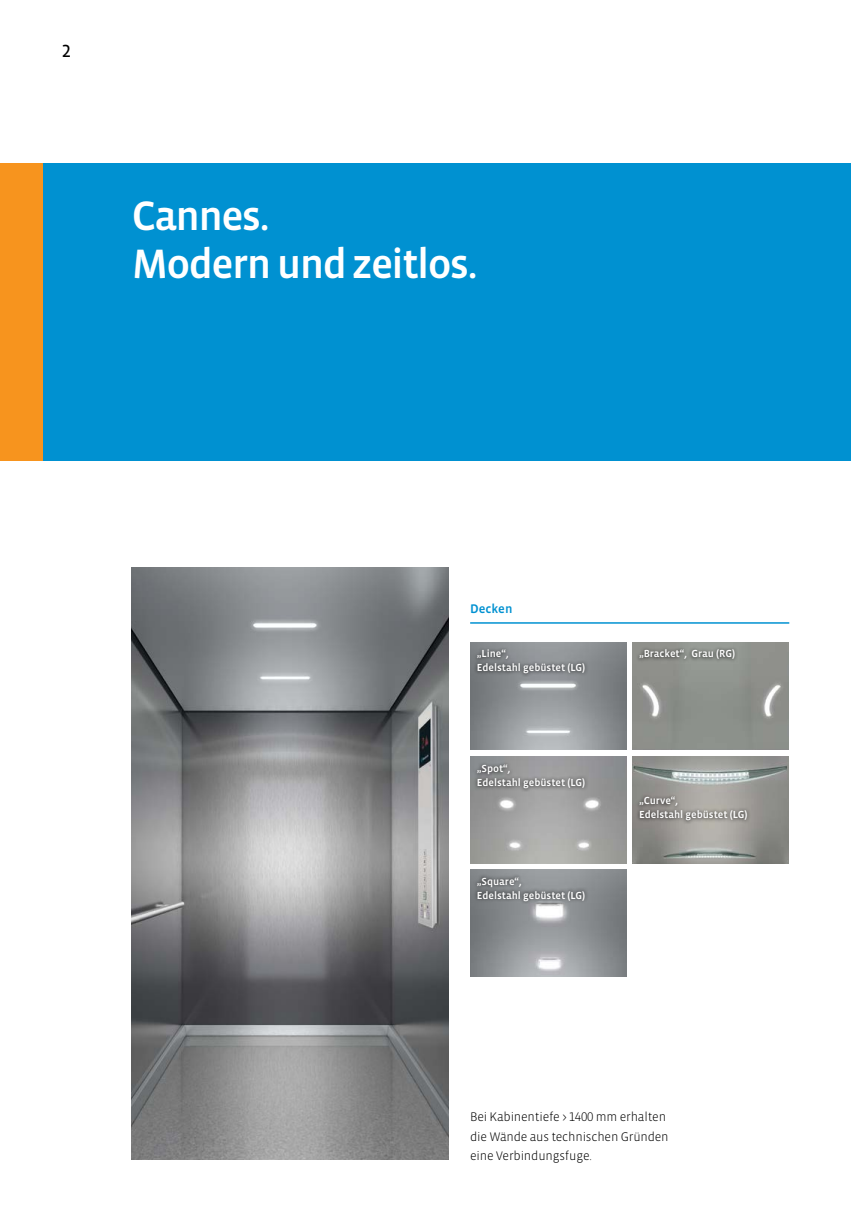
<style>
.page{position:relative;width:851px;height:1221px;background:#fff}
.page>*{position:absolute;margin:0;border:0;box-sizing:border-box;transform-origin:0 0}
.HH_Head1_DINA4_28pt{font:500 42px/48px "Vista Sans OT";letter-spacing:-.04em;color:#fff}
.t1{font:18px "Vista Sans OT";color:#000}
.HH_Head3_Copy_8_5pt{font:300 12.75px/19.2px "Vista Sans OT";letter-spacing:-.015em;color:#000}
.HH_Grafikhead_8_5pt{font:500 12.75px "Vista Sans OT";color:#0091d1}
.HH_Tabellen_Medium_7{font:500 10.5px/13.5px "Vista Sans OT";color:#fff}
</style>
<div class="page">
<img style="left:632px;top:642px;width:155px;height:107px">
<img style="left:470px;top:756px;width:156px;height:107px">
<img style="left:632px;top:756px;width:155px;height:107px">
<img style="left:132px;top:568px;width:317px;height:591px">
<div style="left:43px;top:163px;width:807px;height:297px;background:#0091d1"></div>
<div style="left:0;top:163px;width:43px;height:297px;background:#f7941e"></div>
<hr style="left:470px;top:622px;width:319px;height:1px;background:#0091d1">
<div style="left:473px;top:645px;width:115px;height:32px;background:#000;opacity:.75"></div>
<div style="left:635px;top:645px;width:103px;height:18px;background:#000;opacity:.75"></div>
<div style="left:473px;top:760px;width:115px;height:32px;background:#000;opacity:.75"></div>
<div style="left:635px;top:792px;width:116px;height:32px;background:#000;opacity:.75"></div>
<img style="left:470px;top:869px;width:156px;height:107px">
<div style="left:473px;top:873px;width:115px;height:31px;background:#000;opacity:.75"></div>
<p class="t1" style="left:62px;top:42px;width:10px">2</p>
<p class="HH_Head1_DINA4_28pt" style="left:132px;top:192px;width:347px">Cannes.<br>Modern und zeitlos.</p>
<p class="HH_Grafikhead_8_5pt" style="left:470px;top:601px;width:44px">Decken</p>
<p class="HH_Tabellen_Medium_7" style="left:476px;top:647px;width:110px">„Line“,<br>Edelstahl gebüstet (LG)</p>
<p class="HH_Tabellen_Medium_7" style="left:639px;top:647px;width:98px">„Bracket“, Grau (RG)</p>
<p class="HH_Tabellen_Medium_7" style="left:476px;top:762px;width:110px">„Spot“,<br>Edelstahl gebüstet (LG)</p>
<p class="HH_Tabellen_Medium_7" style="left:476px;top:874px;width:110px">„Square“,<br>Edelstahl gebüstet (LG)</p>
<p class="HH_Tabellen_Medium_7" style="left:639px;top:794px;width:110px">„Curve“,<br>Edelstahl gebüstet (LG)</p>
<p class="HH_Head3_Copy_8_5pt" style="left:470px;top:1107px;width:200px">Bei Kabinentiefe &gt; 1400 mm erhalten die Wände aus technischen Gründen eine Verbindungsfuge.</p>
</div>
